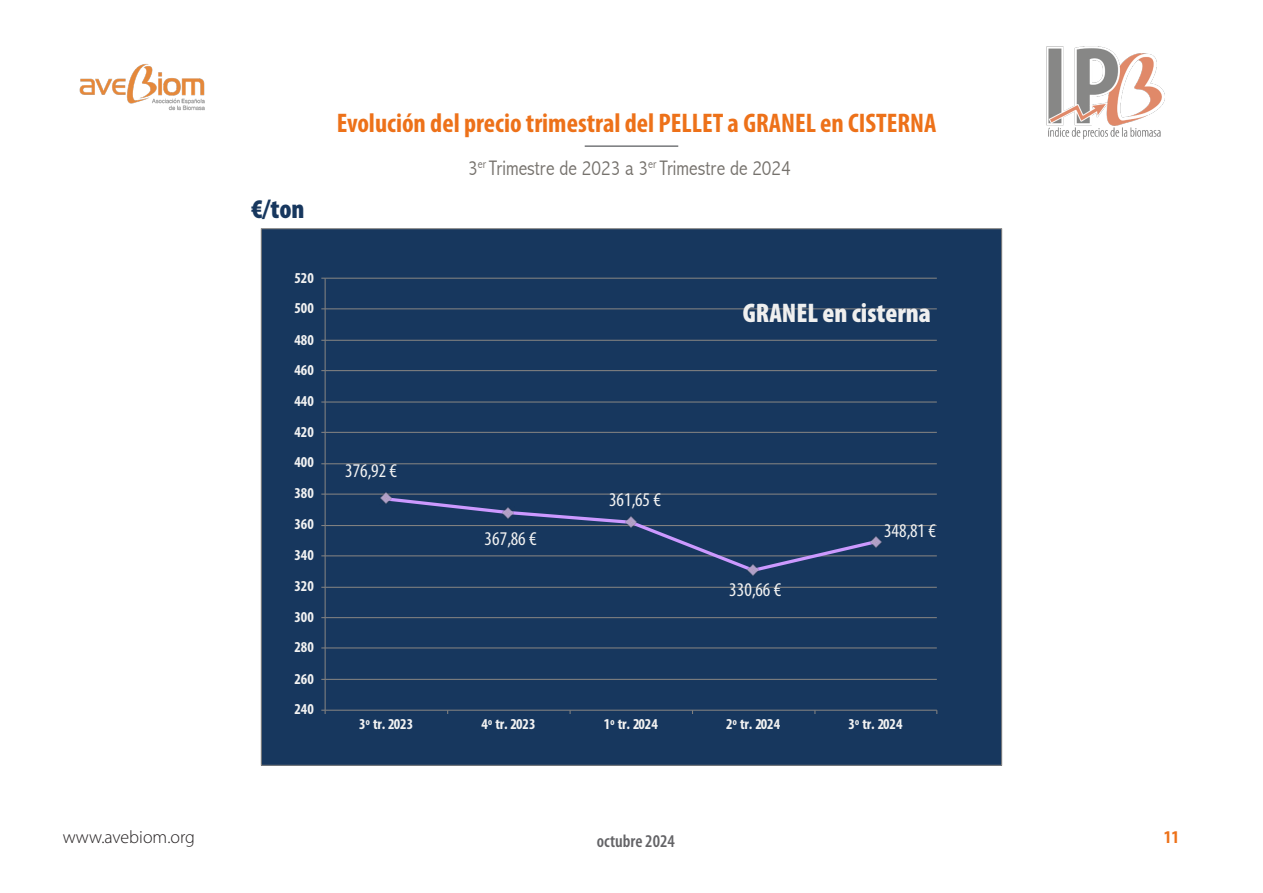
<style>
.page{position:relative;width:1263px;height:893px;background:#fff}
.page>*{position:absolute;margin:0;border:0;box-sizing:border-box;transform-origin:0 0}
.t1{font:700 condensed 27px "Myriad Pro";color:#ed7119}
.t2{font:900 condensed 27px "Myriad Pro";color:#efefef}
.t3{font:900 condensed 27px "Myriad Pro";color:#17375e}
.t4{font:300 condensed 21px "Abadi";color:#75716c}
.t5{font:condensed 19.5px "Myriad Pro";letter-spacing:.005em;color:#f2f2f2}
.t6{font:300 18px "Myriad Pro";color:#231f20}
.t7{font:600 condensed 18px "Myriad Pro";color:#636366}
.t8{font:700 condensed 18px "Myriad Pro";color:#ed7119}
.t9{font:700 condensed 15.15px "Myriad Pro";letter-spacing:.005em;color:#f2f2f2}
</style>
<div class="page">
<img style="left:79px;top:64px;width:126px;height:47px">
<img style="left:1046px;top:47px;width:119px;height:93px">
<div style="left:261px;top:229px;width:741px;height:536px;background:#17375e"></div>
<hr style="left:325px;top:679px;width:612px;height:1px;background:#808080">
<hr style="left:325px;top:647px;width:612px;height:1px;background:#808080">
<hr style="left:325px;top:617px;width:612px;height:1px;background:#808080">
<hr style="left:325px;top:587px;width:612px;height:1px;background:#808080">
<hr style="left:325px;top:555px;width:612px;height:1px;background:#808080">
<hr style="left:325px;top:525px;width:612px;height:1px;background:#808080">
<hr style="left:325px;top:494px;width:612px;height:1px;background:#808080">
<hr style="left:325px;top:463px;width:612px;height:1px;background:#808080">
<hr style="left:325px;top:432px;width:612px;height:1px;background:#808080">
<hr style="left:325px;top:401px;width:612px;height:2px;background:#808080">
<hr style="left:325px;top:370px;width:612px;height:1px;background:#808080">
<hr style="left:325px;top:340px;width:612px;height:1px;background:#808080">
<hr style="left:325px;top:308px;width:612px;height:1px;background:#808080">
<hr style="left:325px;top:278px;width:612px;height:1px;background:#808080">
<hr style="left:325px;top:278px;width:1px;height:432px;background:#808080">
<hr style="left:325px;top:710px;width:612px;height:1px;background:#808080">
<svg style="left:379px;top:492px;width:503px;height:84px"></svg>
<hr style="left:585px;top:145px;width:93px;height:2px;background:#76787b">
<p class="t1" style="left:337px;top:106px;width:601px">Evolución del precio trimestral del PELLET a GRANEL en CISTERNA</p>
<p class="t3" style="left:251px;top:192px;width:55px">€/ton</p>
<p class="t9" style="left:294px;top:268px;width:21px">520</p>
<p class="t9" style="left:294px;top:299px;width:21px">500</p>
<p class="t9" style="left:294px;top:330px;width:21px">480</p>
<p class="t9" style="left:294px;top:360px;width:21px">460</p>
<p class="t9" style="left:294px;top:392px;width:21px">440</p>
<p class="t9" style="left:294px;top:422px;width:21px">420</p>
<p class="t9" style="left:294px;top:453px;width:21px">400</p>
<p class="t9" style="left:294px;top:484px;width:21px">380</p>
<p class="t9" style="left:294px;top:514px;width:21px">360</p>
<p class="t9" style="left:294px;top:546px;width:21px">340</p>
<p class="t9" style="left:294px;top:576px;width:21px">320</p>
<p class="t9" style="left:294px;top:607px;width:21px">300</p>
<p class="t9" style="left:294px;top:638px;width:21px">280</p>
<p class="t9" style="left:294px;top:669px;width:21px">260</p>
<p class="t9" style="left:294px;top:699px;width:21px">240</p>
<p class="t4" style="left:468px;top:156px;width:324px">3<sup>er</sup> Trimestre de 2023 a 3<sup>er</sup> Trimestre de 2024</p>
<p class="t5" style="left:345px;top:459px;width:53px">376,92 €</p>
<p class="t5" style="left:485px;top:527px;width:53px">367,86 €</p>
<p class="t5" style="left:609px;top:488px;width:53px">361,65 €</p>
<p class="t2" style="left:743px;top:296px;width:190px">GRANEL en cisterna</p>
<p class="t5" style="left:729px;top:578px;width:53px">330,66 €</p>
<p class="t5" style="left:884px;top:519px;width:53px">348,81 €</p>
<p class="t9" style="left:359px;top:715px;width:56px">3º tr. 2023</p>
<p class="t9" style="left:481px;top:715px;width:56px">4º tr. 2023</p>
<p class="t9" style="left:604px;top:715px;width:56px">1º tr. 2024</p>
<p class="t9" style="left:726px;top:715px;width:56px">2º tr. 2024</p>
<p class="t9" style="left:848px;top:715px;width:56px">3º tr. 2024</p>
<p class="t6" style="left:63px;top:826px;width:134px">www.avebiom.org</p>
<p class="t8" style="left:1164px;top:825px;width:17px">11</p>
<p class="t7" style="left:597px;top:830px;width:79px">octubre 2024</p>
</div>
